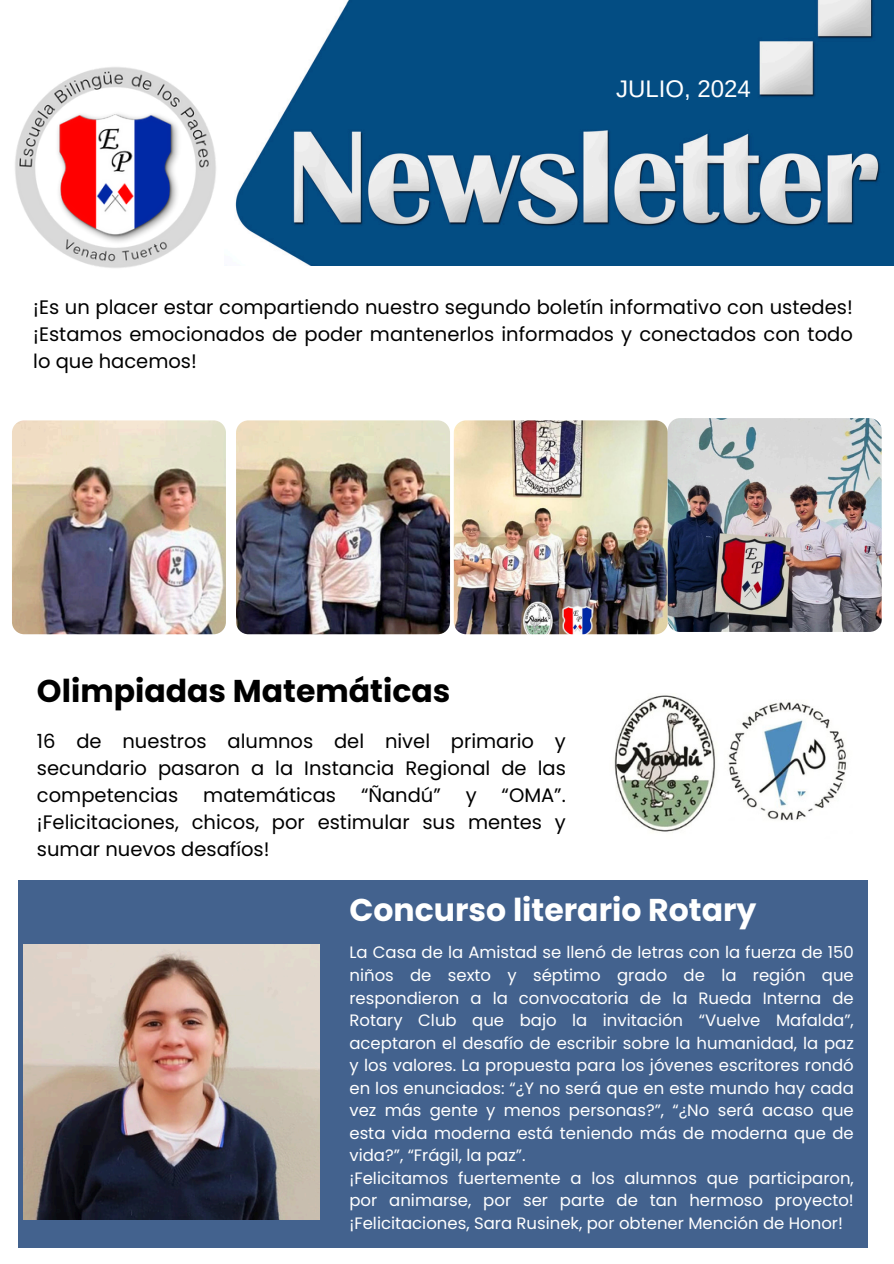
<style>
.page{position:relative;width:894px;height:1264px;background:#fff}
.page>*{position:absolute;margin:0;border:0;box-sizing:border-box;transform-origin:0 0}
.t1{font:700 31.5px "Poppins";color:#fff}
.t2{font:700 31.5px "Poppins";color:#000}
.t3{font:24px "Arimo";color:#fff}
.t4{font:19.5px/27px "Poppins";color:#000;text-align:justify}
.t5{font:16.5px/22.5px "Poppins";color:#fff;text-align:justify}
</style>
<div class="page">
<div style="left:18px;top:880px;width:849px;height:367px;background:#43628e"></div>
<img style="left:24px;top:944px;width:295px;height:275px">
<img style="left:12px;top:420px;width:214px;height:214px;border-radius:12px">
<img style="left:453px;top:420px;width:214px;height:214px;border-radius:12px">
<img style="left:236px;top:420px;width:214px;height:214px;border-radius:12px">
<img style="left:667px;top:418px;width:214px;height:214px;border-radius:12px">
<img style="left:614px;top:695px;width:232px;height:137px">
<img style="left:265px;top:0;width:628px;height:265px">
<svg style="left:235px;top:0;width:137px;height:240px;fill:#034d83"></svg>
<img style="left:15px;top:67px;width:201px;height:201px">
<p class="t3" style="left:616px;top:75px;width:136px">JULIO, 2024</p>
<p class="t4" style="left:33px;top:294px;width:820px">¡Es un placer estar compartiendo nuestro segundo boletín informativo con ustedes! ¡Estamos emocionados de poder mantenerlos informados y conectados con todo lo que hacemos!</p>
<h1 class="t2" style="left:37px;top:669px;width:415px">Olimpiadas Matemáticas</h1>
<p class="t4" style="left:37px;top:728px;width:530px">16 de nuestros alumnos del nivel primario y secundario pasaron a la Instancia Regional de las competencias</p>
<p class="t4" style="left:203px;top:782px;width:134px">matemáticas</p>
<p class="t4" style="left:361px;top:782px;width:81px">“Ñandú”</p>
<p class="t4" style="left:465px;top:782px;width:12px">y</p>
<p class="t4" style="left:37px;top:782px;width:530px;text-indent:464px">“OMA”. ¡Felicitaciones, chicos, por estimular sus mentes y sumar nuevos desafíos!</p>
<p class="t1" style="left:349px;top:887px;width:408px">Concurso literario Rotary</p>
<h3 class="t5" style="left:349px;top:941px;width:505px">La Casa de la Amistad se llenó de letras con la fuerza de 150 niños de sexto y séptimo grado de la región que respondieron a la convocatoria de la Rueda Interna de Rotary Club que bajo la invitación “Vuelve Mafalda”, aceptaron el desafío de escribir sobre la humanidad, la paz y los valores. La propuesta para los jóvenes escritores rondó en los enunciados: “¿Y no será que en este mundo hay cada vez más gente y menos personas?”, “¿No será acaso que esta vida moderna está teniendo más de moderna que de vida?”, “Frágil, la paz”.</h3>
<h1 class="t5" style="left:349px;top:1166px;width:505px">¡Felicitamos fuertemente a los alumnos que participaron, por animarse, por ser parte de tan hermoso proyecto! ¡Felicitaciones, Sara Rusinek, por obtener Mención de Honor!</h1>
</div>
